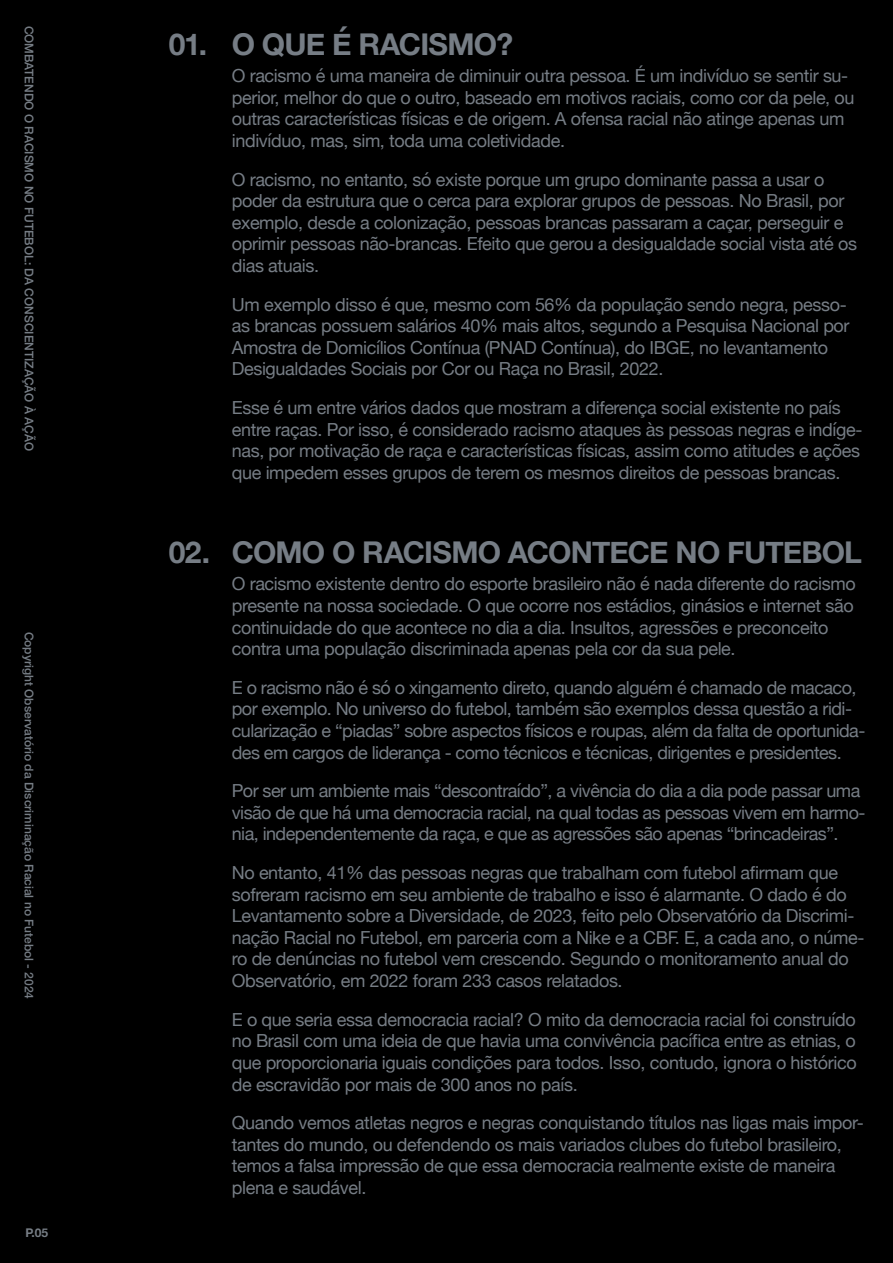
<style>
.page{position:relative;width:893px;height:1263px;background:#000}
.page>*{position:absolute;margin:0;border:0;box-sizing:border-box;transform-origin:0 0}
.t1{font:700 30px "Helvetica Neue";letter-spacing:-.025em;color:#767d85}
.t2{font:18px/21.6px "Helvetica Neue";letter-spacing:-.02em;color:#767d85}
.t3{font:500 12px "Helvetica Neue";color:#767d85}
.t4{font:700 12px "Helvetica Neue";color:#767d85}
</style>
<div class="page">
<p class="t3" style="left:39px;top:26px;width:427px;rotate:90deg">COMBATENDO O RACISMO NO FUTEBOL: DA CONSCIENTIZAÇÃO À AÇÃO</p>
<p class="t3" style="left:39px;top:631px;width:369px;rotate:90deg">Copyright Observatório da Discriminação Racial no Futebol - 2024</p>
<p class="t4" style="left:26px;top:1223px;width:24px">P.05</p>
<h1 class="t1" style="left:169px;top:21px;width:346px">01. O QUE É RACISMO?</h1>
<p class="t2" style="left:232px;top:66px;width:624px">O racismo é uma maneira de diminuir outra pessoa. É um indivíduo se sentir su&shy;perior, melhor do que o outro, baseado em motivos raciais, como cor da pele, ou outras características físicas e de origem. A ofensa racial não atinge apenas um indivíduo, mas, sim, toda uma coletividade.</p>
<p class="t2" style="left:232px;top:169px;width:627px">O racismo, no entanto, só existe porque um grupo dominante passa a usar o poder da estrutura que o cerca para explorar grupos de pessoas. No Brasil, por exemplo, desde a colonização, pessoas brancas passaram a caçar, perseguir e oprimir pessoas não-brancas. Efeito que gerou a desigualdade social vista até os dias atuais.</p>
<p class="t2" style="left:232px;top:294px;width:619px">Um exemplo disso é que, mesmo com 56% da população sendo negra, pesso&shy;as brancas possuem salários 40% mais altos, segundo a Pesquisa Nacional por Amostra de Domicílios Contínua (PNAD Contínua), do IBGE, no levantamento Desigualdades Sociais por Cor ou Raça no Brasil, 2022.</p>
<p class="t2" style="left:232px;top:398px;width:632px">Esse é um entre vários dados que mostram a diferença social existente no país entre raças. Por isso, é considerado racismo ataques às pessoas negras e indíge&shy;nas, por motivação de raça e características físicas, assim como atitudes e ações que impedem esses grupos de terem os mesmos direitos de pessoas brancas.</p>
<h1 class="t1" style="left:169px;top:529px;width:695px">02. COMO O RACISMO ACONTECE NO FUTEBOL</h1>
<p class="t2" style="left:232px;top:574px;width:626px">O racismo existente dentro do esporte brasileiro não é nada diferente do racismo presente na nossa sociedade. O que ocorre nos estádios, ginásios e internet são continuidade do que acontece no dia a dia. Insultos, agressões e preconceito contra uma população discriminada apenas pela cor da sua pele.</p>
<p class="t2" style="left:232px;top:678px;width:635px">E o racismo não é só o xingamento direto, quando alguém é chamado de macaco, por exemplo. No universo do futebol, também são exemplos dessa questão a ridi&shy;cularização e “piadas” sobre aspectos físicos e roupas, além da falta de oportunida&shy;des em cargos de liderança - como técnicos e técnicas, dirigentes e presidentes.</p>
<p class="t2" style="left:232px;top:781px;width:635px">Por ser um ambiente mais “descontraído”, a vivência do dia a dia pode passar uma visão de que há uma democracia racial, na qual todas as pessoas vivem em harmo&shy;nia, independentemente da raça, e que as agressões são apenas “brincadeiras”.</p>
<p class="t2" style="left:232px;top:863px;width:634px">No entanto, 41% das pessoas negras que trabalham com futebol afirmam que sofreram racismo em seu ambiente de trabalho e isso é alarmante. O dado é do Levantamento sobre a Diversidade, de 2023, feito pelo Observatório da Discrimi&shy;nação Racial no Futebol, em parceria com a Nike e a CBF. E, a cada ano, o núme&shy;ro de denúncias no futebol vem crescendo. Segundo o monitoramento anual do Observatório, em 2022 foram 233 casos relatados.</p>
<p class="t2" style="left:232px;top:1009px;width:626px;text-align:justify">E o que seria essa democracia racial? O mito da democracia racial foi construído no Brasil com uma ideia de que havia uma convivência pacífica entre as etnias, o que proporcionaria iguais condições para todos. Isso, contudo, ignora o histórico de escravidão por mais de 300 anos no país.</p>
<p class="t2" style="left:232px;top:1113px;width:634px">Quando vemos atletas negros e negras conquistando títulos nas ligas mais impor&shy;tantes do mundo, ou defendendo os mais variados clubes do futebol brasileiro, temos a falsa impressão de que essa democracia realmente existe de maneira plena e saudável.</p>
</div>
